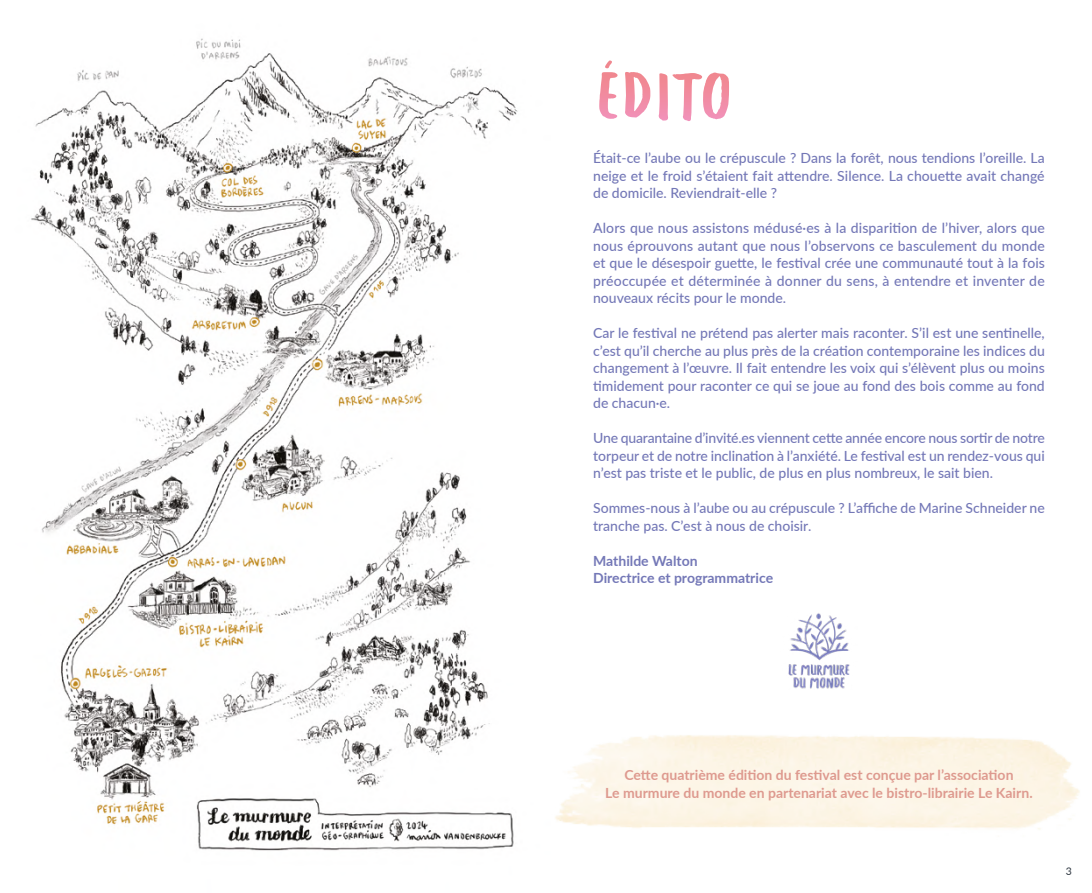
<style>
.page{position:relative;width:1092px;height:893px;background:#fff}
.page>*{position:absolute;margin:0;border:0;box-sizing:border-box;transform-origin:0 0}
.t1{font:500 14px/17.5px "Lato";color:#7478b7;text-align:justify}
.t2{font:700 14px/17.5px "Lato";color:#de9a8f;text-align:center}
.t3{font:700 14px/17.5px "Lato";color:#7478b7}
.t4{font:10.5px "Lato";color:#2c353f}
</style>
<div class="page">
<img style="left:31px;top:38px;width:487px;height:813px">
<img style="left:788px;top:613px;width:62px;height:76px">
<svg style="left:599px;top:61px;width:51px;height:58px"></svg>
<p class="t1" style="left:593px;top:149px;width:453px">Était-ce l’aube ou le crépuscule ? Dans la forêt, nous tendions l’oreille. La neige et le froid s’étaient fait attendre. Silence. La chouette avait changé de domicile. Reviendrait-elle ?</p>
<p class="t1" style="left:593px;top:219px;width:453px">Alors que nous assistons médusé·es à la disparition de l’hiver, alors que nous éprouvons autant que nous l’observons ce basculement du monde et que le désespoir guette, le festival crée une communauté tout à la fois préoccupée et déterminée à donner du sens, à entendre et inventer de nouveaux récits pour le monde.</p>
<p class="t1" style="left:593px;top:324px;width:453px">Car le festival ne prétend pas alerter mais raconter. S’il est une sentinelle, c’est qu’il cherche au plus près de la création contemporaine les indices du changement à l’œuvre. Il fait entendre les voix qui s’élèvent plus ou moins timidement pour raconter ce qui se joue au fond des bois comme au fond de chacun·e.</p>
<p class="t1" style="left:593px;top:429px;width:453px">Une quarantaine d’invité.es viennent cette année encore nous sortir de notre torpeur et de notre inclination à l’anxiété. Le festival est un rendez-vous qui n’est pas triste et le public, de plus en plus nombreux, le sait bien.</p>
<p class="t1" style="left:593px;top:499px;width:453px">Sommes-nous à l’aube ou au crépuscule ? L’affiche de Marine Schneider ne tranche pas. C’est à nous de choisir.</p>
<p class="t3" style="left:593px;top:551px;width:181px">Mathilde Walton<br>Directrice et programmatrice</p>
<p class="t2" style="left:605px;top:766px;width:429px">Cette quatrième édition du festival est conçue par l’association<br>Le murmure du monde en partenariat avec le bistro-librairie Le Kairn.</p>
<p class="t4" style="left:1065px;top:864px;width:8px">3</p>
</div>
